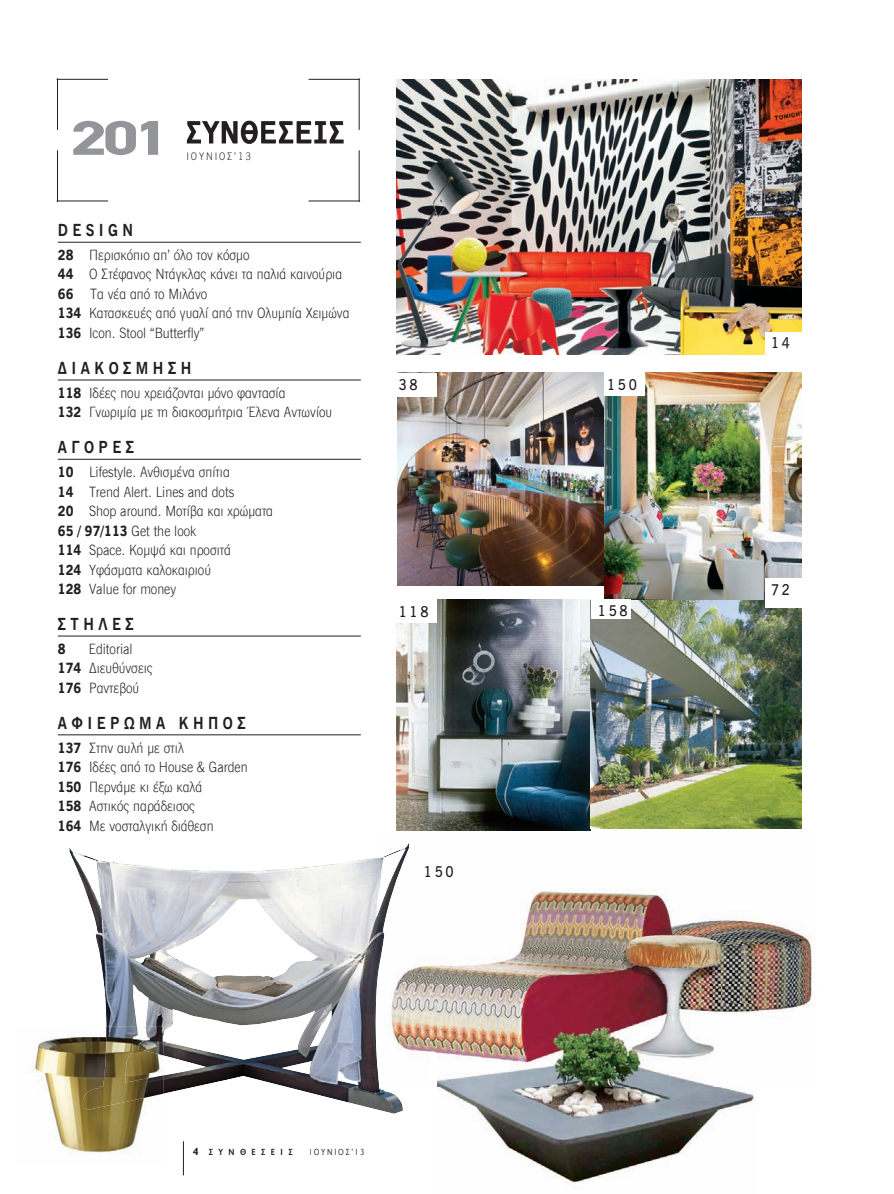
<style>
.page{position:relative;width:894px;height:1194px;background:#fff}
.page>*{position:absolute;margin:0;border:0;box-sizing:border-box;transform-origin:0 0}
.t1{font:700 47.4px "CF Din";color:#939598;scale:1.5 1}
.t2{font:600 16.5px "C Dsans 04";letter-spacing:.3em;color:#231f20;scale:.9 1}
.t3{font:500 15px "C Dsans 03";letter-spacing:.2em;color:#231f20;scale:.9 1}
.t4{font:300 14.25px/19.5px "C Dsans 01";color:#231f20;scale:.9 1}
.t5{font:700 14.25px "C Dsans 05";color:#231f20;scale:.9 1}
.t6{font:300 10.5px "C Dsans 01";letter-spacing:.2em;color:#231f20;scale:.9 1}
.t7{font:700 9px "Gill Sans Hel Semi Condenced";letter-spacing:.6em;color:#231f20}
.t8{font:9px "Gill Sans Hel Semi Condenced";letter-spacing:.2em;color:#231f20}
.s1{font-family:"C Dsans 05";font-weight:700}
.s2{font-family:"Gill Sans Hel";font-size:10.5px}
</style>
<div class="page">
<img style="left:431px;top:889px;width:381px;height:95px">
<img style="left:394px;top:843px;width:37px;height:209px">
<img style="left:719px;top:984px;width:93px;height:29px">
<img style="left:430px;top:984px;width:289px;height:51px">
<img style="left:430px;top:1035px;width:8px;height:52px">
<img style="left:397px;top:373px;width:207px;height:212px">
<img style="left:604px;top:373px;width:196px;height:227px">
<hr style="left:58px;top:242px;width:303px;height:1px;background:#231f20">
<hr style="left:58px;top:380px;width:303px;height:1px;background:#231f20">
<hr style="left:58px;top:459px;width:303px;height:1px;background:#231f20">
<hr style="left:58px;top:636px;width:303px;height:1px;background:#231f20">
<hr style="left:58px;top:734px;width:303px;height:1px;background:#231f20">
<img style="left:396px;top:600px;width:194px;height:230px">
<img style="left:396px;top:79px;width:405px;height:276px">
<img style="left:590px;top:600px;width:211px;height:228px">
<hr style="left:183px;top:1141px;width:1px;height:34px;background:#231f20">
<hr style="left:57px;top:78px;width:1px;height:52px;background:#231f20">
<hr style="left:57px;top:79px;width:51px;height:1px;background:#231f20">
<hr style="left:308px;top:79px;width:52px;height:1px;background:#231f20">
<hr style="left:358px;top:78px;width:1px;height:52px;background:#231f20">
<hr style="left:358px;top:150px;width:1px;height:52px;background:#231f20">
<hr style="left:308px;top:201px;width:52px;height:1px;background:#231f20">
<hr style="left:57px;top:201px;width:51px;height:1px;background:#231f20">
<hr style="left:57px;top:150px;width:1px;height:52px;background:#231f20">
<img style="left:186px;top:98px;width:174px;height:63px">
<div style="left:765px;top:332px;width:43px;height:30px;background:#fff"></div>
<div style="left:765px;top:578px;width:43px;height:30px;background:#fff"></div>
<div style="left:604px;top:372px;width:41px;height:24px;background:#fff"></div>
<div style="left:396px;top:599px;width:40px;height:23px;background:#fff"></div>
<div style="left:396px;top:373px;width:40px;height:23px;background:#fff"></div>
<div style="left:591px;top:600px;width:39px;height:19px;background:#fff"></div>
<img style="left:69px;top:848px;width:325px;height:266px">
<img style="left:32px;top:1027px;width:132px;height:126px">
<img style="left:83px;top:1027px;width:81px;height:82px">
<img style="left:438px;top:1003px;width:319px;height:181px">
<h1 class="t1" style="left:71px;top:121px;width:67px">201</h1>
<p class="t6" style="left:186px;top:152px;width:73px">IOYNIΟΣ’13</p>
<p class="t2" style="left:58px;top:224px;width:85px">DESIGN</p>
<p class="t4" style="left:58px;top:246px;width:325px"><span class="s1">28</span> Περισκόπιο απ’ όλο τον κόσμο<br><span class="s1">44</span> Ο Στέφανος Ντάγκλας κάνει τα παλιά καινούρια <span class="s1">66</span> Τα νέα από το Μιλάνο<br><span class="s1">134</span> Κατασκευές από γυαλί από την Ολυμπία Χειμώνα <span class="s1">136</span> Icon. Stool “Butterfly”</p>
<p class="t2" style="left:58px;top:361px;width:150px">∆ΙΑΚΟΣΜΗΣΗ</p>
<p class="t4" style="left:58px;top:384px;width:306px"><span class="s1">118</span> Ιδέες που χρειάζονται μόνο φαντασία<br><span class="s1">132</span> Γνωριμία με τη διακοσμήτρια Έλενα Αντωνίου</p>
<p class="t2" style="left:58px;top:441px;width:86px">ΑΓΟΡΕΣ</p>
<p class="t4" style="left:58px;top:463px;width:241px"><span class="s1">10</span> Lifestyle. Ανθισμένα σπίτια<br><span class="s1">14</span> Trend Alert. Lines and dots<br><span class="s1">20</span> Shop around. Μοτίβα και χρώματα<br><span class="s1">65 / 97/113</span> Get the look<br><span class="s1">114</span> Space. Κομψά και προσιτά<br><span class="s1">124</span> Υφάσματα καλοκαιριού<br><span class="s1">128</span> Value for money</p>
<p class="t2" style="left:58px;top:617px;width:86px">ΣTΗΛΕΣ</p>
<p class="t5" style="left:58px;top:643px;width:10px">8</p>
<p class="t4" style="left:58px;top:640px;width:107px;text-indent:31px">Editorial<br><span class="s1">174</span> ∆ιευθύνσεις<br><span class="s1">176</span> Ραντεβού</p>
<p class="t2" style="left:58px;top:716px;width:210px">ΑΦΙΕΡΩΜΑ ΚΗΠΟΣ</p>
<p class="t4" style="left:58px;top:739px;width:212px"><span class="s1">137</span> Στην αυλή με στιλ<br><span class="s1">176</span> Ιδέες από το House &amp; Garden<br><span class="s1">150</span> Περνάμε κι έξω καλά<br><span class="s1">158</span> Αστικός παράδεισος<br><span class="s1">164</span> Με νοσταλγική διάθεση</p>
<p class="t3" style="left:398px;top:379px;width:23px">38</p>
<p class="t3" style="left:398px;top:605px;width:35px">118</p>
<p class="t3" style="left:424px;top:865px;width:35px">150</p>
<p class="t7" style="left:193px;top:1149px;width:101px"><span class="s2">4</span> ΣΥΝΘΕΣΕΙΣ</p>
<p class="t8" style="left:310px;top:1149px;width:56px">IOYNIΟΣ’13</p>
<p class="t3" style="left:607px;top:378px;width:35px">150</p>
<p class="t3" style="left:597px;top:604px;width:35px">158</p>
<p class="t3" style="left:770px;top:337px;width:23px">14</p>
<p class="t3" style="left:770px;top:583px;width:23px">72</p>
</div>
